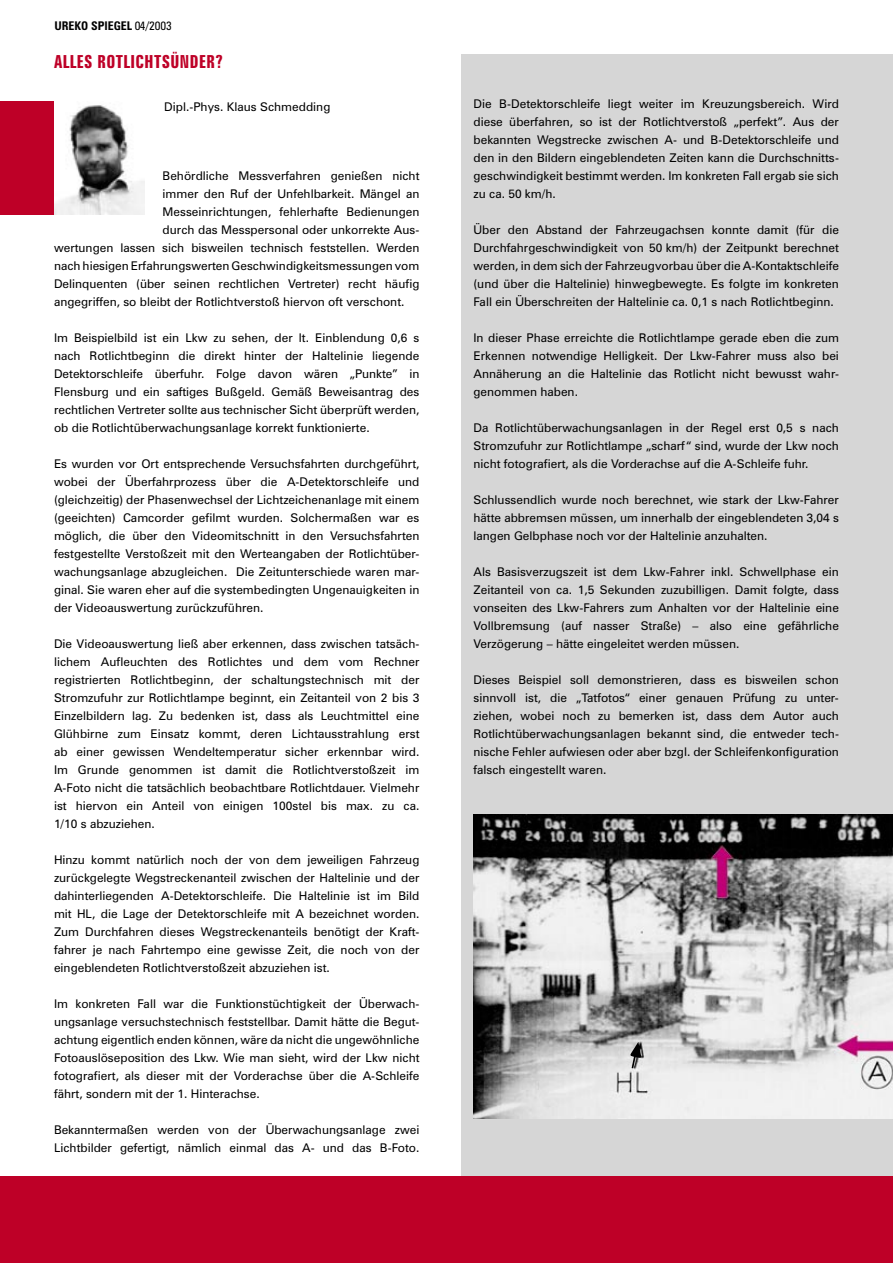
<style>
.page{position:relative;width:893px;height:1263px;background:#fff}
.page>*{position:absolute;margin:0;border:0;box-sizing:border-box;transform-origin:0 0}
.t1{font:700 extra-condensed 18px "Zurich BT";letter-spacing:.025em;color:#be0027}
.t2{font:12px/18px "Zurich BT";color:#000;text-align:justify}
.t3{font:700 condensed 12px "Zurich BT";color:#000}
.s1{font-weight:400}
</style>
<div class="page">
<div style="left:461px;top:54px;width:432px;height:1127px;background:#d6d6d6"></div>
<div style="left:0;top:101px;width:54px;height:114px;background:#be0027"></div>
<hr style="left:0;top:1072px;width:1px;height:191px;background:#d6d6d6">
<div style="left:0;top:1176px;width:893px;height:87px;background:#be0027"></div>
<img style="left:54px;top:105px;width:91px;height:110px">
<img style="left:474px;top:814px;width:419px;height:304px">
<svg style="left:630px;top:1042px;width:11px;height:26px"></svg>
<p class="t3" style="left:54px;top:18px;width:119px">UREKO SPIEGEL <span class="s1">04/2003</span></p>
<h1 class="t1" style="left:54px;top:51px;width:171px">ALLES ROTLICHTSÜNDER?</h1>
<p class="t2" style="left:164px;top:98px;width:168px">Dipl.-Phys. Klaus Schmedding</p>
<p class="t2" style="left:163px;top:167px;width:258px">Behördliche Messverfahren genießen nicht</p>
<p class="t2" style="left:163px;top:185px;width:258px">immer den Ruf der Unfehlbarkeit. Mängel an</p>
<p class="t2" style="left:163px;top:203px;width:258px">Messeinrichtungen, fehlerhafte Bedienungen</p>
<p class="t2" style="left:163px;top:221px;width:258px">durch das Messpersonal oder unkorrekte Aus-</p>
<p class="t2" style="left:54px;top:239px;width:367px">wertungen lassen sich bisweilen technisch feststellen. Werden</p>
<p class="t2" style="left:54px;top:257px;width:367px">nach hiesigen Erfahrungswerten Geschwindigkeitsmessungen vom</p>
<p class="t2" style="left:54px;top:275px;width:367px">Delinquenten (über seinen rechtlichen Vertreter) recht häufig</p>
<p class="t2" style="left:54px;top:293px;width:352px">angegriffen, so bleibt der Rotlichtverstoß hiervon oft verschont.</p>
<p class="t2" style="left:54px;top:329px;width:367px">Im Beispielbild ist ein Lkw zu sehen, der lt. Einblendung 0,6 s nach Rotlichtbeginn die direkt hinter der Haltelinie liegende Detektorschleife überfuhr. Folge davon wären „Punkte” in Flensburg und ein saftiges Bußgeld. Gemäß Beweisantrag des rechtlichen Vertreter sollte aus technischer Sicht überprüft werden, ob die Rotlichtüberwachungsanlage korrekt funktionierte.</p>
<p class="t2" style="left:54px;top:455px;width:367px">Es wurden vor Ort entsprechende Versuchsfahrten durchgeführt, wobei der Überfahrprozess über die A-Detektorschleife und (gleichzeitig) der Phasenwechsel der Lichtzeichenanlage mit einem (geeichten) Camcorder gefilmt wurden. Solchermaßen war es möglich, die über den Videomitschnitt in den Versuchsfahrten festgestellte Verstoßzeit mit den Werteangaben der Rotlichtüber&shy;wachungsanlage abzugleichen. Die Zeitunterschiede waren mar&shy;ginal. Sie waren eher auf die systembedingten Ungenauigkeiten in der Videoauswertung zurückzuführen.</p>
<p class="t2" style="left:54px;top:635px;width:367px">Die Videoauswertung ließ aber erkennen, dass zwischen tatsäch&shy;lichem Aufleuchten des Rotlichtes und dem vom Rechner registrierten Rotlichtbeginn, der schaltungstechnisch mit der Stromzufuhr zur Rotlichtlampe beginnt, ein Zeitanteil von 2 bis 3<br>Einzelbildern lag. Zu bedenken ist, dass als Leuchtmittel eine Glühbirne zum Einsatz kommt, deren Lichtausstrahlung erst ab einer gewissen Wendeltemperatur sicher erkennbar wird.<br>Im Grunde genommen ist damit die Rotlichtverstoßzeit im A-Foto nicht die tatsächlich beobachtbare Rotlichtdauer. Vielmehr ist hiervon ein Anteil von einigen 100stel bis max. zu ca.<br>1/10 s abzuziehen.</p>
<p class="t2" style="left:54px;top:851px;width:367px">Hinzu kommt natürlich noch der von dem jeweiligen Fahrzeug zurückgelegte Wegstreckenanteil zwischen der Haltelinie und der dahinterliegenden A-Detektorschleife. Die Haltelinie ist im Bild mit HL, die Lage der Detektorschleife mit A bezeichnet worden.<br>Zum Durchfahren dieses Wegstreckenanteils benötigt der Kraft&shy;fahrer je nach Fahrtempo eine gewisse Zeit, die noch von der eingeblendeten Rotlichtverstoßzeit abzuziehen ist.</p>
<p class="t2" style="left:54px;top:995px;width:367px">Im konkreten Fall war die Funktionstüchtigkeit der Überwach&shy;ungsanlage versuchstechnisch feststellbar. Damit hätte die Begut&shy;achtung eigentlich enden können, wäre da nicht die ungewöhnliche Fotoauslöseposition des Lkw. Wie man sieht, wird der Lkw nicht fotografiert, als dieser mit der Vorderachse über die A-Schleife fährt, sondern mit der 1. Hinterachse.</p>
<p class="t2" style="left:54px;top:1121px;width:367px">Bekanntermaßen werden von der Überwachungsanlage zwei<br>Lichtbilder gefertigt, nämlich einmal das A- und das B-Foto.</p>
<p class="t2" style="left:473px;top:95px;width:367px">Die B-Detektorschleife liegt weiter im Kreuzungsbereich. Wird diese überfahren, so ist der Rotlichtverstoß „perfekt”. Aus der bekannten Wegstrecke zwischen A- und B-Detektorschleife und den in den Bildern eingeblendeten Zeiten kann die Durchschnitts&shy;geschwindigkeit bestimmt werden. Im konkreten Fall ergab sie sich zu ca. 50 km/h.</p>
<p class="t2" style="left:473px;top:221px;width:367px">Über den Abstand der Fahrzeugachsen konnte damit (für die Durchfahrgeschwindigkeit von 50 km/h) der Zeitpunkt berechnet werden, in dem sich der Fahrzeugvorbau über die A-Kontaktschleife (und über die Haltelinie) hinwegbewegte. Es folgte im konkreten Fall ein Überschreiten der Haltelinie ca. 0,1 s nach Rotlichtbeginn.</p>
<p class="t2" style="left:473px;top:329px;width:367px">In dieser Phase erreichte die Rotlichtlampe gerade eben die zum Erkennen notwendige Helligkeit. Der Lkw-Fahrer muss also bei Annäherung an die Haltelinie das Rotlicht nicht bewusst wahr&shy;genommen haben.</p>
<p class="t2" style="left:473px;top:419px;width:367px">Da Rotlichtüberwachungsanlagen in der Regel erst 0,5 s nach Stromzufuhr zur Rotlichtlampe „scharf“ sind, wurde der Lkw noch nicht fotografiert, als die Vorderachse auf die A-Schleife fuhr.</p>
<p class="t2" style="left:473px;top:491px;width:367px">Schlussendlich wurde noch berechnet, wie stark der Lkw-Fahrer hätte abbremsen müssen, um innerhalb der eingeblendeten 3,04 s langen Gelbphase noch vor der Haltelinie anzuhalten.</p>
<p class="t2" style="left:473px;top:563px;width:367px">Als Basisverzugszeit ist dem Lkw-Fahrer inkl. Schwellphase ein Zeitanteil von ca. 1,5 Sekunden zuzubilligen. Damit folgte, dass vonseiten des Lkw-Fahrers zum Anhalten vor der Haltelinie eine Vollbremsung (auf nasser Straße) – also eine gefährliche Verzögerung – hätte eingeleitet werden müssen.</p>
<p class="t2" style="left:473px;top:671px;width:367px">Dieses Beispiel soll demonstrieren, dass es bisweilen schon sinnvoll ist, die „Tatfotos“ einer genauen Prüfung zu unter&shy;ziehen, wobei noch zu bemerken ist, dass dem Autor auch Rotlichtüberwachungsanlagen bekannt sind, die entweder tech&shy;nische Fehler aufwiesen oder aber bzgl. der Schleifenkonfiguration falsch eingestellt waren.</p>
</div>
